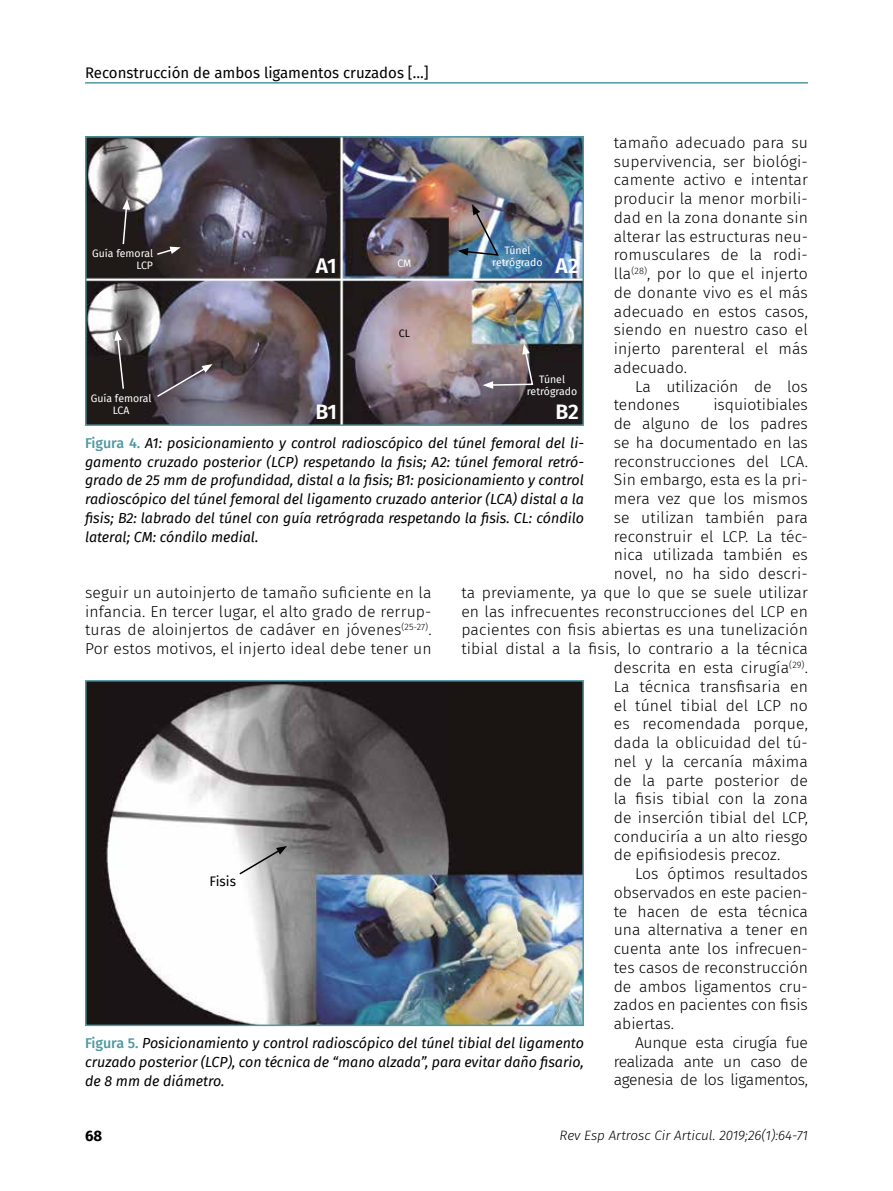
<style>
.page{position:relative;width:893px;height:1191px;background:#fff}
.page>*{position:absolute;margin:0;border:0;box-sizing:border-box;transform-origin:0 0}
.t1{font:600 21px "Fira Sans";letter-spacing:-.03em;color:#fff}
.t2{font:300 15.75px/18.8px "Fira Sans";letter-spacing:.01em;color:#000;text-align:justify}
.t3{font:300 15.75px "Fira Sans";letter-spacing:-.02em;color:#000}
.t4{font:15px "Fira Sans";color:#000}
.t5{font:700 15px "Fira Sans";color:#000}
.t6{font:italic 14.25px/18.8px "Fira Sans";color:#000;text-align:justify}
.t7{font:italic 300 13.5px "Fira Sans";color:#000}
.t8{font:13.5px "Fira Sans";color:#000}
.t9{font:10.5px/12px "Fira Sans";color:#fff;text-align:center}
.t10{font:10.5px "Fira Sans";color:#000}
.s1{font-weight:500;font-style:normal;color:#4e98a2}
</style>
<div class="page">
<hr style="left:85px;top:82px;width:723px;height:2px;background:#4e98a2">
<img style="left:88px;top:139px;width:493px;height:284px">
<div style="left:85px;top:136px;width:499px;height:290px;border:2px solid #4e98a2"></div>
<svg style="left:122px;top:199px;width:8px;height:47px"></svg>
<svg style="left:114px;top:330px;width:11px;height:60px"></svg>
<svg style="left:155px;top:247px;width:26px;height:9px"></svg>
<svg style="left:155px;top:364px;width:58px;height:34px;background:#6a6471"></svg>
<img style="left:458px;top:204px;width:42px;height:53px">
<svg style="left:483px;top:343px;width:51px;height:46px;background:#84797d"></svg>
<img style="left:88px;top:683px;width:493px;height:340px">
<div style="left:85px;top:680px;width:499px;height:346px;border:2px solid #4e98a2"></div>
<svg style="left:238px;top:846px;width:49px;height:30px"></svg>
<p class="t4" style="left:85px;top:61px;width:345px">Reconstrucción de ambos ligamentos cruzados […]</p>
<p class="t2" style="left:614px;top:133px;width:196px">tamaño adecuado para su supervivencia, ser biológi&shy;camente activo e intentar producir la menor morbili&shy;dad en la zona donante sin alterar las estructuras neu&shy;romusculares de la rodi&shy;lla<sup>(28)</sup>, por lo que el injerto de donante vivo es el más adecuado en estos casos, siendo en nuestro caso el injerto parenteral el más adecuado.</p>
<p class="t2" style="left:614px;top:377px;width:196px;text-indent:21px">La utilización de los tendones</p>
<p class="t9" style="left:492px;top:244px;width:52px">Túnel retrógrado</p>
<p class="t9" style="left:92px;top:247px;width:62px;text-align:right">Guía femoral<br>LCP</p>
<h1 class="t1" style="left:316px;top:248px;width:22px">A1</h1>
<h1 class="t1" style="left:556px;top:248px;width:25px">A2</h1>
<p class="t9" style="left:397px;top:257px;width:15px">CM</p>
<p class="t10" style="left:399px;top:325px;width:13px">CL</p>
<p class="t9" style="left:527px;top:373px;width:52px">Túnel retrógrado</p>
<p class="t9" style="left:91px;top:391px;width:62px">Guía femoral<br>LCA</p>
<p class="t2" style="left:713px;top:395px;width:96px">isquiotibiales</p>
<p class="t2" style="left:614px;top:414px;width:196px">de alguno de los padres</p>
<p class="t2" style="left:614px;top:433px;width:196px">se ha documentado en las</p>
<p class="t2" style="left:614px;top:451px;width:196px">reconstrucciones del LCA.</p>
<p class="t2" style="left:614px;top:470px;width:196px">Sin embargo, esta es la pri-</p>
<p class="t2" style="left:614px;top:489px;width:196px">mera vez que los mismos</p>
<p class="t2" style="left:614px;top:508px;width:196px">se utilizan también para</p>
<p class="t2" style="left:614px;top:526px;width:196px">reconstruir el LCP. La téc-</p>
<p class="t2" style="left:614px;top:545px;width:196px">nica utilizada también es</p>
<p class="t2" style="left:614px;top:564px;width:196px">novel, no ha sido descri-</p>
<p class="t2" style="left:461px;top:583px;width:348px">ta previamente, ya que lo que se suele utilizar</p>
<p class="t2" style="left:461px;top:601px;width:348px">en las infrecuentes reconstrucciones del LCP en</p>
<p class="t2" style="left:461px;top:620px;width:348px">pacientes con fisis abiertas es una tunelización</p>
<p class="t2" style="left:461px;top:639px;width:348px">tibial distal a la fisis, lo contrario a la técnica</p>
<p class="t2" style="left:614px;top:658px;width:196px">descrita en esta cirugía<sup>(29)</sup>.</p>
<p class="t2" style="left:614px;top:677px;width:196px">La técnica transfisaria en</p>
<p class="t2" style="left:614px;top:695px;width:196px">el túnel tibial del LCP no</p>
<p class="t2" style="left:614px;top:714px;width:196px">es recomendada porque,</p>
<p class="t2" style="left:614px;top:733px;width:196px">dada la oblicuidad del tú-</p>
<p class="t2" style="left:614px;top:752px;width:196px">nel y la cercanía máxima</p>
<p class="t2" style="left:614px;top:770px;width:196px">de la parte posterior de</p>
<p class="t2" style="left:614px;top:789px;width:196px">la fisis tibial con la zona</p>
<p class="t2" style="left:614px;top:808px;width:196px">de inserción tibial del LCP,</p>
<p class="t2" style="left:614px;top:826px;width:196px">conduciría a un alto riesgo</p>
<p class="t2" style="left:614px;top:845px;width:168px">de epifisiodesis precoz.</p>
<p class="t2" style="left:635px;top:864px;width:174px">Los óptimos resultados</p>
<p class="t2" style="left:614px;top:883px;width:196px">observados en este pacien-</p>
<p class="t2" style="left:614px;top:901px;width:196px">te hacen de esta técnica</p>
<p class="t2" style="left:614px;top:920px;width:196px">una alternativa a tener en</p>
<p class="t2" style="left:614px;top:939px;width:196px">cuenta ante los infrecuen-</p>
<p class="t2" style="left:614px;top:958px;width:196px">tes casos de reconstrucción</p>
<p class="t2" style="left:614px;top:976px;width:196px">de ambos ligamentos cru-</p>
<p class="t2" style="left:614px;top:995px;width:196px">zados en pacientes con fisis</p>
<p class="t2" style="left:614px;top:1014px;width:62px">abiertas.</p>
<p class="t3" style="left:635px;top:1031px;width:174px">Aunque esta cirugía fue</p>
<p class="t3" style="left:614px;top:1050px;width:196px">realizada ante un caso de</p>
<p class="t3" style="left:614px;top:1068px;width:196px">agenesia de los ligamentos,</p>
<h1 class="t1" style="left:316px;top:394px;width:23px">B1</h1>
<h1 class="t1" style="left:556px;top:394px;width:25px">B2</h1>
<p class="t6" style="left:85px;top:433px;width:500px"><span class="s1">Figura 4.</span> A1: posicionamiento y control radioscópico del túnel femoral del li&shy;gamento cruzado posterior (LCP) respetando la fisis; A2: túnel femoral retró&shy;grado de 25 mm de profundidad, distal a la fisis; B1: posicionamiento y control radioscópico del túnel femoral del ligamento cruzado anterior (LCA) distal a la fisis; B2: labrado del túnel con guía retrógrada respetando la fisis. CL: cóndilo lateral; CM: cóndilo medial.</p>
<p class="t2" style="left:85px;top:583px;width:348px">seguir un autoinjerto de tamaño suficiente en la infancia. En tercer lugar, el alto grado de rerrup&shy;turas de aloinjertos de cadáver en jóvenes<sup>(25-27)</sup>.<br>Por estos motivos, el injerto ideal debe tener un</p>
<p class="t8" style="left:210px;top:871px;width:28px">Fisis</p>
<p class="t6" style="left:85px;top:1033px;width:500px"><span class="s1">Figura 5.</span> Posicionamiento y control radioscópico del túnel tibial del ligamento cruzado posterior (LCP), con técnica de “mano alzada”, para evitar daño fisario, de 8 mm de diámetro.</p>
<p class="t5" style="left:85px;top:1123px;width:19px">68</p>
<p class="t7" style="left:560px;top:1125px;width:250px">Rev Esp Artrosc Cir Articul. 2019;26(1):64-71</p>
</div>
